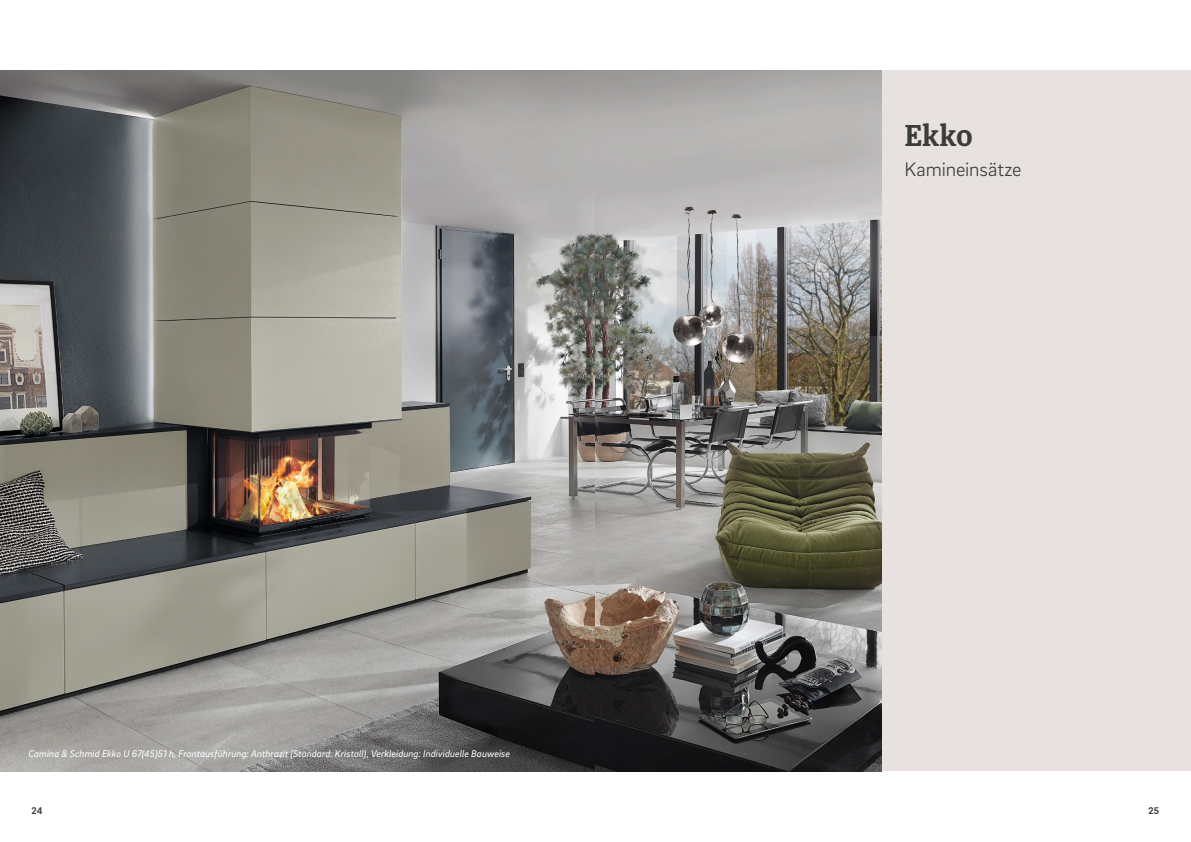
<style>
.page{position:relative;width:1191px;height:842px;background:#fff}
.page>*{position:absolute;margin:0;border:0;box-sizing:border-box;transform-origin:0 0}
.t1{font:700 30px "Diaria Pro";color:#3c3c3b}
.t2{font:300 20px "Brix Sans";letter-spacing:-.01em;color:#3c3c3b}
.t3{font:italic 10px "Brix Sans";letter-spacing:.005em;color:#fff}
.t4{font:700 10px "Brix Sans";color:#3d3e3d}
</style>
<div class="page">
<img style="left:0;top:71px;width:882px;height:700px">
<div style="left:882px;top:71px;width:309px;height:700px;background:#e7e2df"></div>
<p class="t3" style="left:28px;top:747px;width:483px">Camina &amp; Schmid Ekko U 67(45)51 h, Frontausführung: Anthrazit (Standard: Kristall), Verkleidung: Individuelle Bauweise</p>
<h1 class="t1" style="left:904px;top:117px;width:70px">Ekko</h1>
<h2 class="t2" style="left:904px;top:156px;width:118px">Kamineinsätze</h2>
<p class="t4" style="left:32px;top:804px;width:12px">24</p>
<p class="t4" style="left:1148px;top:804px;width:12px">25</p>
</div>
